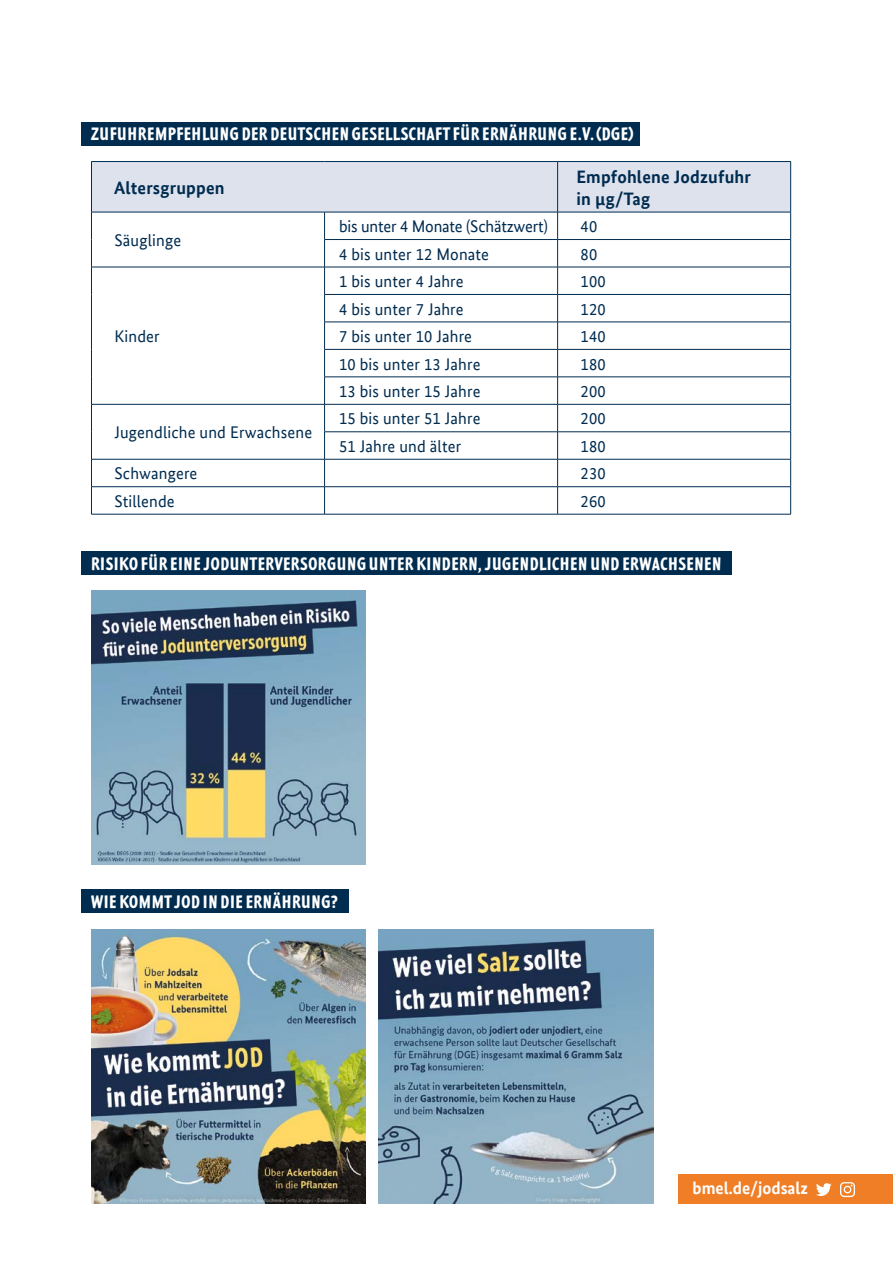
<style>
.page{position:relative;width:893px;height:1263px;background:#fff}
.page>*{position:absolute;margin:0;border:0;box-sizing:border-box;transform-origin:0 0}
.t1{font:700 18px "Pedestria MVB";color:#fff}
.Tabelle_H1{font:700 18px/21.6px "Bundes Sans Web";letter-spacing:.01em;color:#002c50}
.t2{font:700 17.4px "Bundes Sans Web";color:#fff}
.Tabelle_P1{font:16.5px "Bundes Sans Web";letter-spacing:.01em;color:#002c50}
.Tabelle_P1-2{font:16.5px "Bundes Sans Web";letter-spacing:-.01em;color:#002c50}
</style>
<div class="page">
<div style="left:81px;top:122px;width:558px;height:23px;background:#002c50"></div>
<div style="left:81px;top:552px;width:651px;height:23px;background:#002c50"></div>
<div style="left:81px;top:890px;width:268px;height:23px;background:#002c50"></div>
<div style="left:679px;top:1174px;width:214px;height:29px;background:#ef7e26"></div>
<svg style="left:840px;top:1182px;width:15px;height:15px"></svg>
<svg style="left:816px;top:1183px;width:16px;height:13px"></svg>
<img style="left:92px;top:929px;width:274px;height:274px">
<img style="left:379px;top:929px;width:274px;height:274px">
<img style="left:92px;top:591px;width:274px;height:274px">
<hr style="left:91px;top:161px;width:234px;height:1px;background:#002c50">
<hr style="left:325px;top:161px;width:233px;height:1px;background:#002c50">
<hr style="left:558px;top:161px;width:233px;height:1px;background:#002c50">
<svg style="left:91px;top:162px;width:700px;height:352px"></svg>
<hr style="left:91px;top:514px;width:234px;height:1px;background:#002c50">
<hr style="left:325px;top:514px;width:233px;height:1px;background:#002c50">
<hr style="left:558px;top:514px;width:233px;height:1px;background:#002c50">
<h2 class="t1" style="left:91px;top:123px;width:544px">ZUFUHREMPFEHLUNG DER DEUTSCHEN GESELLSCHAFT FÜR ERNÄHRUNG E.V. (DGE)</h2>
<p class="Tabelle_H1" style="left:114px;top:177px;width:112px">Altersgruppen</p>
<p class="Tabelle_H1" style="left:576px;top:166px;width:176px">Empfohlene Jodzufuhr in μg/Tag</p>
<p class="Tabelle_P1" style="left:115px;top:231px;width:68px">Säuglinge</p>
<p class="Tabelle_P1-2" style="left:339px;top:217px;width:210px">bis unter 4 Monate (Schätzwert)</p>
<p class="Tabelle_P1" style="left:581px;top:217px;width:18px">40</p>
<p class="Tabelle_P1" style="left:339px;top:245px;width:151px">4 bis unter 12 Monate</p>
<p class="Tabelle_P1" style="left:581px;top:245px;width:18px">80</p>
<p class="Tabelle_P1" style="left:115px;top:327px;width:47px">Kinder</p>
<p class="Tabelle_P1" style="left:115px;top:423px;width:199px">Jugendliche und Erwachsene</p>
<p class="Tabelle_P1" style="left:339px;top:272px;width:126px">1 bis unter 4 Jahre</p>
<p class="Tabelle_P1" style="left:581px;top:272px;width:27px">100</p>
<p class="Tabelle_P1" style="left:339px;top:300px;width:126px">4 bis unter 7 Jahre</p>
<p class="Tabelle_P1" style="left:581px;top:300px;width:27px">120</p>
<p class="Tabelle_P1" style="left:339px;top:327px;width:135px">7 bis unter 10 Jahre</p>
<p class="Tabelle_P1" style="left:581px;top:327px;width:27px">140</p>
<p class="Tabelle_P1" style="left:339px;top:354px;width:143px">10 bis unter 13 Jahre</p>
<p class="Tabelle_P1" style="left:581px;top:354px;width:27px">180</p>
<p class="Tabelle_P1" style="left:339px;top:382px;width:143px">13 bis unter 15 Jahre</p>
<p class="Tabelle_P1" style="left:581px;top:382px;width:27px">200</p>
<p class="Tabelle_P1" style="left:339px;top:409px;width:143px">15 bis unter 51 Jahre</p>
<p class="Tabelle_P1" style="left:581px;top:409px;width:27px">200</p>
<p class="Tabelle_P1" style="left:339px;top:437px;width:124px">51 Jahre und älter</p>
<p class="Tabelle_P1" style="left:581px;top:437px;width:27px">180</p>
<p class="Tabelle_P1" style="left:115px;top:464px;width:84px">Schwangere</p>
<p class="Tabelle_P1" style="left:581px;top:464px;width:27px">230</p>
<p class="Tabelle_P1" style="left:115px;top:492px;width:62px">Stillende</p>
<p class="Tabelle_P1" style="left:581px;top:492px;width:27px">260</p>
<h2 class="t1" style="left:91px;top:552px;width:633px">RISIKO FÜR EINE JODUNTERVERSORGUNG UNTER KINDERN, JUGENDLICHEN UND ERWACHSENEN</h2>
<h2 class="t1" style="left:91px;top:890px;width:249px">WIE KOMMT JOD IN DIE ERNÄHRUNG?</h2>
<p class="t2" style="left:693px;top:1178px;width:117px">bmel.de/jodsalz</p>
</div>
